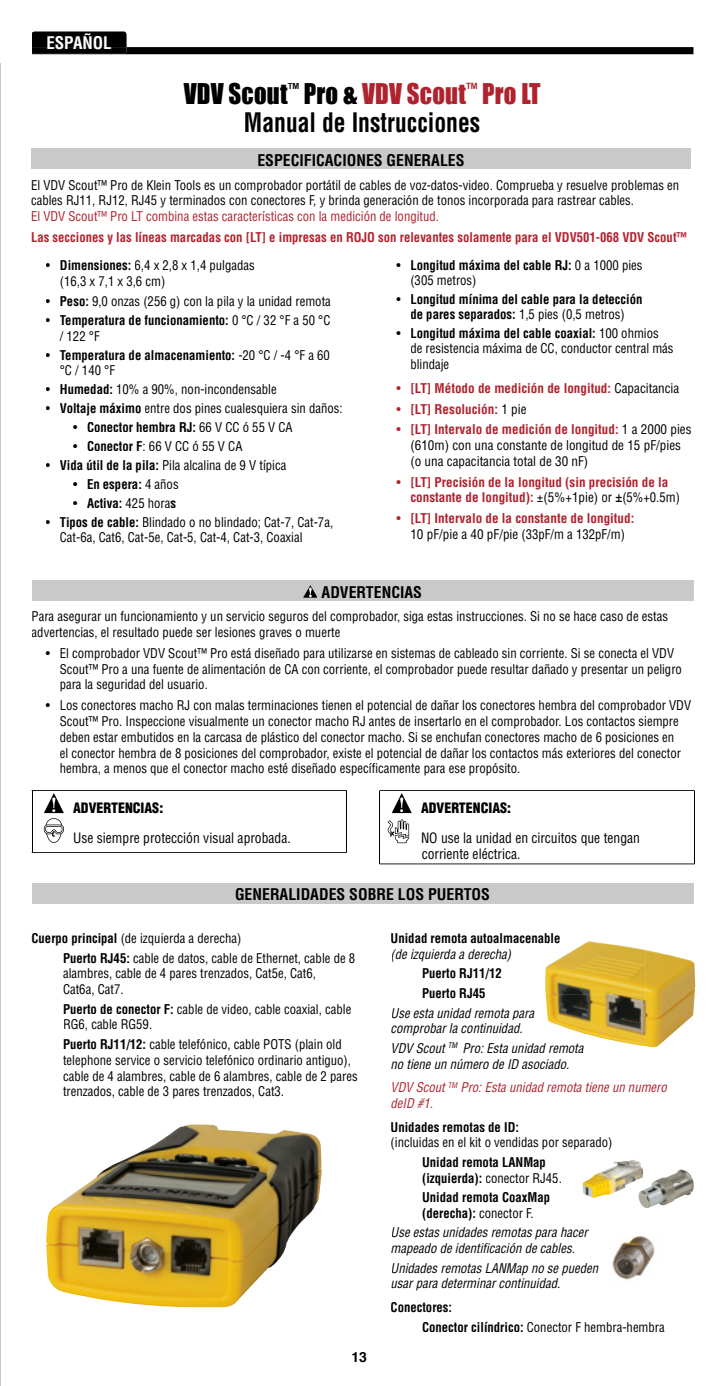
<style>
.page{position:relative;width:725px;height:1386px;background:#fff}
.page>*{position:absolute;margin:0;border:0;box-sizing:border-box;transform-origin:0 0}
.t1{font:26.25px "Impact";letter-spacing:.01em;color:#af232e;scale:.94 1}
.t2{font:700 condensed 26.25px "Helvetica";color:#000;scale:.9 1}
.t3{font:700 condensed 16.97px "Helvetica";color:#fff}
.t4{font:700 condensed 15.75px "Helvetica";color:#000}
.t5{font:condensed 14px/15.8px "Helvetica";color:#000}
.t6{font:900 condensed 14px "Helvetica";color:#000}
.t7{font:700 14px "Helvetica";color:#000}
.t8{font:condensed 13.12px/15.8px "Helvetica";color:#000}
.t9{font:700 condensed 13.12px/15.2px "Helvetica";color:#000}
.t10{font:700 condensed 13.12px/15.8px "Helvetica";color:#af232e}
.t11{font:italic condensed 13.12px/15.8px "Helvetica";color:#000}
.t12{font:condensed 13.12px "Helvetica";color:#af232e}
.t13{font:italic condensed 13.12px/15.8px "Helvetica";color:#af232e}
.s1{color:#000}
.s2{font-weight:700}
.s3{font-weight:400}
.s4{font-weight:400;color:#000}
.s5{color:#af232e}
.s6{font-weight:700;color:#af232e}
.s7{font-family:"Arial";font-weight:400;font-stretch:normal;color:#000}
</style>
<div class="page">
<hr style="left:0;top:0;width:1px;height:1386px;background:#c9c9ca">
<svg style="left:32px;top:32px;width:661px;height:22px"></svg>
<div style="left:0;top:0;width:32px;height:63px;background:#fff"></div>
<div style="left:31px;top:148px;width:659px;height:21px;background:#c9c9ca"></div>
<div style="left:32px;top:883px;width:661px;height:21px;background:#c9c9ca"></div>
<img style="left:545px;top:941px;width:100px;height:105px">
<img style="left:645px;top:963px;width:50px;height:84px">
<img style="left:643px;top:1170px;width:37px;height:20px">
<img style="left:582px;top:1160px;width:61px;height:38px">
<img style="left:612px;top:1236px;width:43px;height:44px">
<svg style="left:32px;top:790px;width:315px;height:63px"></svg>
<svg style="left:379px;top:790px;width:315px;height:74px"></svg>
<img style="left:46px;top:1124px;width:220px;height:184px">
<img style="left:266px;top:1130px;width:56px;height:140px">
<div style="left:32px;top:580px;width:661px;height:21px;background:#c9c9ca"></div>
<svg style="left:303px;top:585px;width:14px;height:13px"></svg>
<p class="t3" style="left:46px;top:32px;width:67px">ESPAÑOL</p>
<h1 class="t1" style="left:184px;top:73px;width:381px"><span class="s1">VDV Scout</span><sup>™</sup> <span class="s1">Pro &amp;</span> VDV Scout<sup>™</sup> Pro LT</h1>
<h1 class="t2" style="left:244px;top:106px;width:264px">Manual de Instrucciones</h1>
<p class="t4" style="left:257px;top:150px;width:209px">ESPECIFICACIONES GENERALES</p>
<p class="t8" style="left:31px;top:177px;width:649px">El VDV Scout™ Pro de Klein Tools es un comprobador portátil de cables de voz-datos-video. Comprueba y resuelve problemas en cables RJ11, RJ12, RJ45 y terminados con conectores F, y brinda generación de tonos incorporada para rastrear cables.</p>
<p class="t12" style="left:31px;top:208px;width:409px">El VDV Scout™ Pro LT combina estas características con la medición de longitud.</p>
<p class="t10" style="left:31px;top:229px;width:658px">Las secciones y las líneas marcadas con [LT] e impresas en ROJO son relevantes solamente para el VDV501-068 VDV Scout™</p>
<p class="t8" style="left:60px;top:257px;width:196px;text-indent:-14px">• <span class="s2">Dimensiones:</span> 6,4 x 2,8 x 1,4 pulgadas (16,3 x 7,1 x 3,6 cm)</p>
<p class="t8" style="left:46px;top:293px;width:286px">• <span class="s2">Peso:</span> 9,0 onzas (256 g) con la pila y la unidad remota</p>
<p class="t9" style="left:60px;top:313px;width:272px;text-indent:-14px"><span class="s3">•</span> Temperatura de funcionamiento: <span class="s3">0 °C / 32 °F a 50 °C / 122 °F</span></p>
<p class="t9" style="left:60px;top:347px;width:271px;text-indent:-14px"><span class="s3">•</span> Temperatura de almacenamiento: <span class="s3">-20 °C / -4 °F a 60 °C / 140 °F</span></p>
<p class="t8" style="left:46px;top:381px;width:232px">• <span class="s2">Humedad:</span> 10% a 90%, non-incondensable</p>
<p class="t8" style="left:46px;top:400px;width:298px">• <span class="s2">Voltaje máximo</span> entre dos pines cualesquiera sin daños:</p>
<p class="t9" style="left:73px;top:419px;width:221px"><span class="s3">•</span> Conector hembra RJ: <span class="s3">66 V CC ó 55 V CA</span></p>
<p class="t8" style="left:73px;top:438px;width:171px">• <span class="s2">Conector F</span>: 66 V CC ó 55 V CA</p>
<p class="t8" style="left:46px;top:457px;width:242px">• <span class="s2">Vida útil de la pila:</span> Pila alcalina de 9 V típica</p>
<p class="t9" style="left:73px;top:476px;width:107px"><span class="s3">•</span> En espera: <span class="s3">4 años</span></p>
<p class="t8" style="left:73px;top:495px;width:105px">• <span class="s2">Activa:</span> 425 hora<span class="s2">s</span></p>
<p class="t8" style="left:60px;top:514px;width:275px;line-height:15.2px;text-indent:-14px">• <span class="s2">Tipos de cable:</span> Blindado o no blindado; Cat-7, Cat-7a,<br>Cat-6a, Cat6, Cat-5e, Cat-5, Cat-4, Cat-3, Coaxial</p>
<p class="t9" style="left:410px;top:257px;width:233px;text-indent:-14px"><span class="s3">•</span> Longitud máxima del cable RJ: <span class="s3">0 a 1000 pies (305 metros)</span></p>
<p class="t9" style="left:396px;top:291px;width:248px;text-align:center"><span class="s3">•</span> Longitud mínima del cable para la detección de pares separados: <span class="s3">1,5 pies (0,5 metros)</span></p>
<p class="t8" style="left:410px;top:325px;width:265px;text-indent:-14px">• <span class="s2">Longitud máxima del cable coaxial:</span> 100 ohmios de resistencia máxima de CC, conductor central más blindaje</p>
<p class="t10" style="left:396px;top:380px;width:284px"><span class="s3">•</span> [LT] Método de medición de longitud: <span class="s4">Capacitancia</span></p>
<p class="t10" style="left:396px;top:401px;width:132px"><span class="s3">•</span> [LT] Resolución: <span class="s4">1 pie</span></p>
<p class="t8" style="left:410px;top:421px;width:283px;text-indent:-14px"><span class="s5">•</span> <span class="s6">[LT] Intervalo de medición de longitud:</span> 1 a 2000 pies (610m) con una constante de longitud de 15 pF/pies (o una capacitancia total de 30 nF)</p>
<p class="t10" style="left:410px;top:474px;width:271px;text-indent:-14px"><span class="s3">•</span> [LT] Precisión de la longitud (sin precisión de la constante de longitud): <span class="s4">±(5%+1pie) or</span> <span class="s7">±</span><span class="s4">(5%+0.5m)</span></p>
<p class="t10" style="left:396px;top:510px;width:239px;text-align:center"><span class="s3">•</span> [LT] Intervalo de la constante de longitud:<br><span class="s4">10 pF/pie a 40 pF/pie (33pF/m a 132pF/m)</span></p>
<p class="t4" style="left:321px;top:582px;width:102px">ADVERTENCIAS</p>
<p class="t8" style="left:32px;top:609px;width:637px">Para asegurar un funcionamiento y un servicio seguros del comprobador, siga estas instrucciones. Si no se hace caso de estas advertencias, el resultado puede ser lesiones graves o muerte</p>
<p class="t8" style="left:60px;top:645px;width:623px;text-indent:-14px">• El comprobador VDV Scout™ Pro está diseñado para utilizarse en sistemas de cableado sin corriente. Si se conecta el VDV<br>Scout™ Pro a una fuente de alimentación de CA con corriente, el comprobador puede resultar dañado y presentar un peligro para la seguridad del usuario.</p>
<p class="t8" style="left:60px;top:697px;width:633px;text-indent:-14px">• Los conectores macho RJ con malas terminaciones tienen el potencial de dañar los conectores hembra del comprobador VDV Scout™ Pro. Inspeccione visualmente un conector macho RJ antes de insertarlo en el comprobador. Los contactos siempre deben estar embutidos en la carcasa de plástico del conector macho. Si se enchufan conectores macho de 6 posiciones en<br>el conector hembra de 8 posiciones del comprobador, existe el potencial de dañar los contactos más exteriores del conector hembra, a menos que el conector macho esté diseñado específicamente para ese propósito.</p>
<p class="t6" style="left:73px;top:799px;width:92px">ADVERTENCIAS:</p>
<p class="t5" style="left:73px;top:830px;width:219px">Use siempre protección visual aprobada.</p>
<p class="t6" style="left:421px;top:799px;width:92px">ADVERTENCIAS:</p>
<p class="t5" style="left:421px;top:830px;width:220px">NO use la unidad en circuitos que tengan corriente eléctrica.</p>
<p class="t4" style="left:235px;top:885px;width:256px">GENERALIDADES SOBRE LOS PUERTOS</p>
<p class="t9" style="left:390px;top:931px;width:171px">Unidad remota autoalmacenable</p>
<p class="t11" style="left:390px;top:946px;width:122px">(de izquierda a derecha)</p>
<p class="t9" style="left:422px;top:964px;width:81px;line-height:19.6px">Puerto RJ11/12<br>Puerto RJ45</p>
<p class="t11" style="left:390px;top:1005px;width:145px">Use esta unidad remota para comprobar la continuidad.</p>
<p class="t11" style="left:390px;top:1040px;width:194px">VDV Scout <sup>TM</sup> Pro: Esta unidad remota no tiene un número de ID asociado.</p>
<p class="t13" style="left:390px;top:1079px;width:278px">VDV Scout <sup>TM</sup> Pro: Esta unidad remota tiene un numero deID #1.</p>
<p class="t9" style="left:390px;top:1119px;width:130px">Unidades remotas de ID:</p>
<p class="t8" style="left:390px;top:1134px;width:223px">(incluidas en el kit o vendidas por separado)</p>
<p class="t9" style="left:422px;top:1154px;width:141px;line-height:15.8px">Unidad remota LANMap (izquierda): <span class="s3">conector RJ45.</span></p>
<p class="t9" style="left:422px;top:1189px;width:130px;line-height:15.8px">Unidad remota CoaxMap (derecha): <span class="s3">conector F.</span></p>
<p class="t11" style="left:390px;top:1224px;width:198px">Use estas unidades remotas para hacer mapeado de identificación de cables.</p>
<p class="t11" style="left:390px;top:1260px;width:209px">Unidades remotas LANMap no se pueden usar para determinar continuidad.</p>
<p class="t9" style="left:422px;top:1297px;width:244px;line-height:19.6px;text-indent:-31px">Conectores:<br>Conector cilíndrico: <span class="s3">Conector F hembra-hembra</span></p>
<p class="t8" style="left:63px;top:928px;width:294px;line-height:19.6px;text-indent:-31px"><span class="s2">Cuerpo principal</span> (de izquierda a derecha)<br><span class="s2">Puerto RJ45:</span> cable de datos, cable de Ethernet, cable de 8</p>
<p class="t8" style="left:63px;top:966px;width:254px">alambres, cable de 4 pares trenzados, Cat5e, Cat6,<br>Cat6a, Cat7.</p>
<p class="t8" style="left:63px;top:1001px;width:290px"><span class="s2">Puerto de conector F:</span> cable de video, cable coaxial, cable<br>RG6, cable RG59.</p>
<p class="t8" style="left:63px;top:1036px;width:296px"><span class="s2">Puerto RJ11/12:</span> cable telefónico, cable POTS (plain old telephone service o servicio telefónico ordinario antiguo), cable de 4 alambres, cable de 6 alambres, cable de 2 pares trenzados, cable de 3 pares trenzados, Cat3.</p>
<p class="t7" style="left:351px;top:1346px;width:17px">13</p>
</div>
